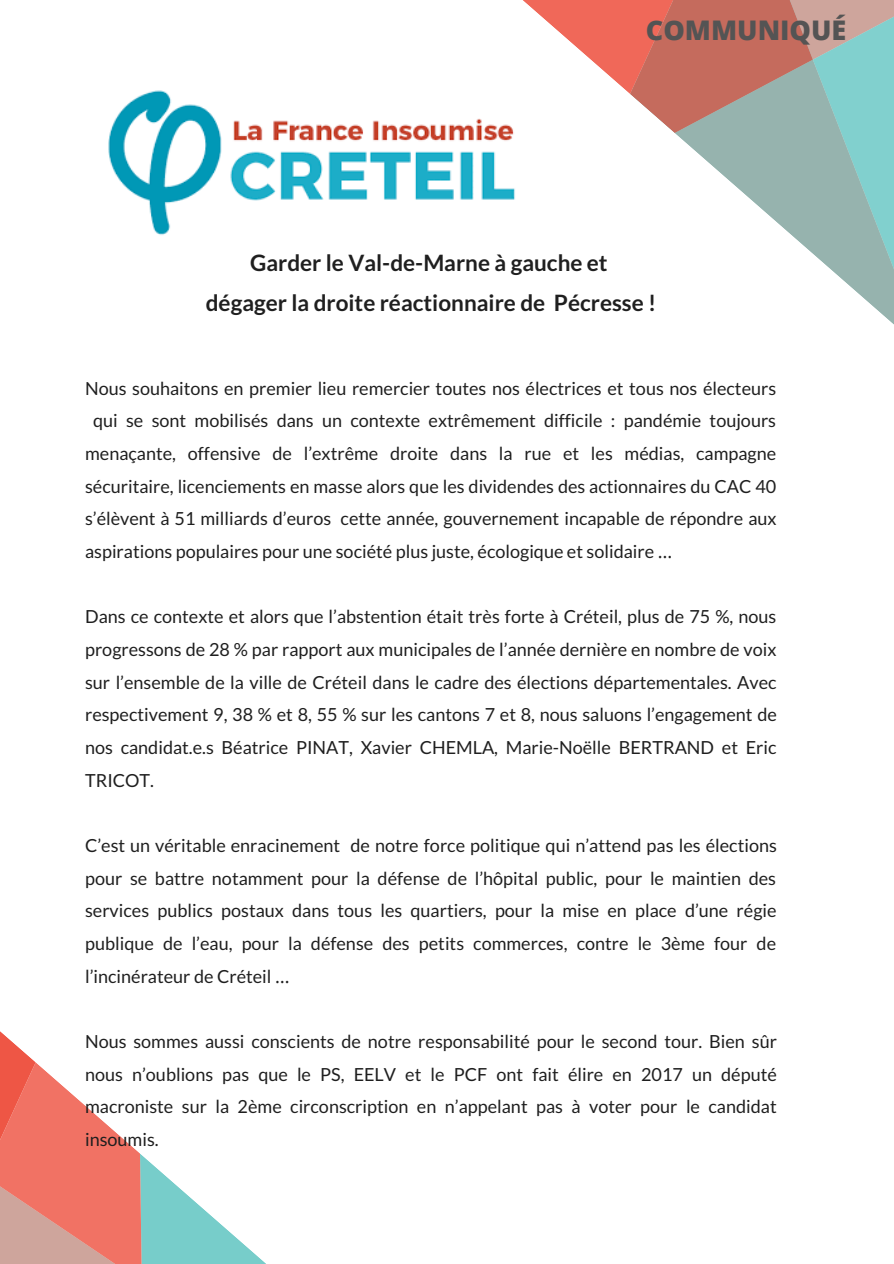
<style>
.page{position:relative;width:894px;height:1264px;background:#fff}
.page>*{position:absolute;margin:0;border:0;box-sizing:border-box;transform-origin:0 0}
.t1{font:800 27px "Open Sans";color:#545454}
.t2{font:700 22.5px "Lato";color:#1f1f1f}
.t3{font:18px/32.7px "Lato";color:#1f1f1f;text-align:justify}
.s1{font-family:"Noto Sans Gurmukhi"}
</style>
<div class="page">
<svg style="left:723px;top:175px;width:32px;height:28px"></svg>
<svg style="left:755px;top:101px;width:138px;height:223px"></svg>
<svg style="left:638px;top:101px;width:239px;height:74px;fill:#96b3ae"></svg>
<svg style="left:523px;top:0;width:370px;height:101px;background:#cb968c"></svg>
<svg style="left:0;top:1031px;width:265px;height:232px"></svg>
<img style="left:108px;top:80px;width:443px;height:155px">
<p class="t1" style="left:645px;top:12px;width:202px">COMMUNIQUÉ</p>
<p class="t2" style="left:250px;top:248px;width:359px">Garder le Val-de-Marne à gauche et</p>
<p class="t2" style="left:206px;top:289px;width:452px">dégager la droite réactionnaire de Pécresse !</p>
<p class="t3" style="left:85px;top:371px;width:692px">Nous souhaitons en premier lieu remercier toutes nos électrices et tous nos électeurs</p>
<p class="t3" style="left:93px;top:404px;width:684px">qui se sont mobilisés dans un contexte extrêmement difficile : pandémie toujours</p>
<p class="t3" style="left:85px;top:436px;width:692px">menaçante, offensive de l’extrême droite dans la rue et les médias, campagne</p>
<p class="t3" style="left:85px;top:469px;width:692px">sécuritaire, licenciements en masse alors que les dividendes des actionnaires du CAC 40</p>
<p class="t3" style="left:85px;top:502px;width:692px">s’élèvent à 51 milliards d’euros cette année, gouvernement incapable de répondre aux</p>
<p class="t3" style="left:85px;top:534px;width:588px">aspirations populaires pour une société plus juste, écologique et solidaire <span class="s1">…</span></p>
<p class="t3" style="left:85px;top:600px;width:693px">Dans ce contexte et alors que l’abstention était très forte à Créteil, plus de 75 %, nous progressons de 28 % par rapport aux municipales de l’année dernière en nombre de voix sur l’ensemble de la ville de Créteil dans le cadre des élections départementales. Avec respectivement 9, 38 % et 8, 55 % sur les cantons 7 et 8, nous saluons l’engagement de nos candidat.e.s Béatrice PINAT, Xavier CHEMLA, Marie-Noëlle BERTRAND et Eric TRICOT.</p>
<p class="t3" style="left:85px;top:828px;width:693px">C’est un véritable enracinement de notre force politique qui n’attend pas les élections pour se battre notamment pour la défense de l’hôpital public, pour le maintien des services publics postaux dans tous les quartiers, pour la mise en place d’une régie publique de l’eau, pour la défense des petits commerces, contre le 3ème four de l’incinérateur de Créteil <span class="s1">…</span></p>
<p class="t3" style="left:85px;top:1024px;width:693px">Nous sommes aussi conscients de notre responsabilité pour le second tour. Bien sûr nous n’oublions pas que le PS, EELV et le PCF ont fait élire en 2017 un député macroniste sur la 2ème circonscription en n’appelant pas à voter pour le candidat insoumis.</p>
</div>
